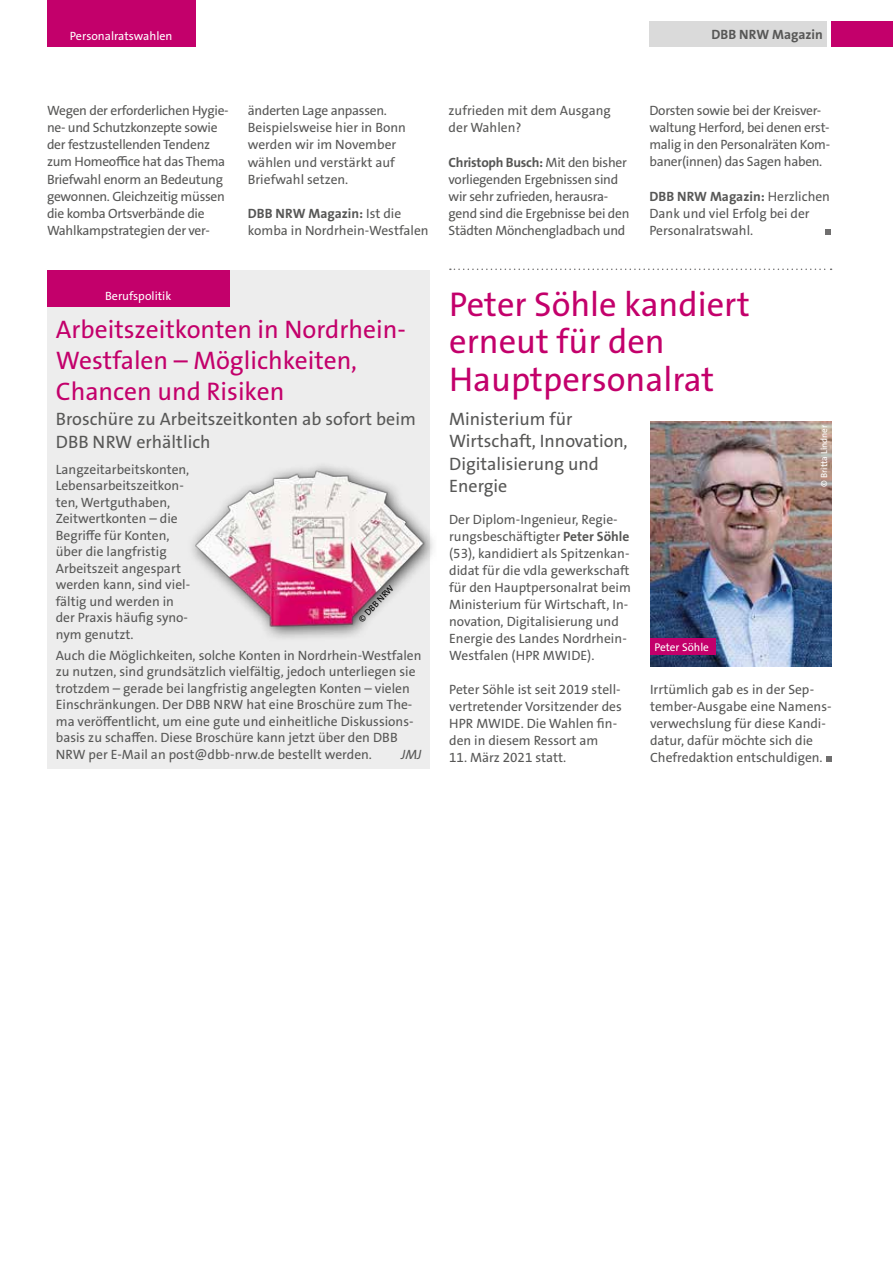
<style>
.page{position:relative;width:893px;height:1263px;background:#fff}
.page>*{position:absolute;margin:0;border:0;box-sizing:border-box;transform-origin:0 0}
.t1{font:34.5px/37.5px "The Sans Os F";color:#c3006b}
.t2{font:25.5px/30.6px "The Sans Os F";color:#c3006b}
.t3{font:18px/22.5px "The Sans Os F";color:#575756}
.t4{font:13.5px/17px "The Sans Os F";color:#575756}
.t5{font:13.5px/17px "The Sans Os F";letter-spacing:-.02em;color:#575756}
.t6{font:700 13.5px "The Sans Os F";color:#575756}
.t7{font:italic 13.5px "The Sans Os F";color:#575756}
.t8{font:12px "The Sans Os F";color:#fff}
.t9{font:11.25px "The Sans Os F";color:#fff}
.t10{font:9px "The Sans Os F";color:#fff}
.t11{font:9px "The Sans Os F";color:#000}
.s1{font-weight:700}
</style>
<div class="page">
<div style="left:649px;top:21px;width:178px;height:26px;background:#dadada"></div>
<div style="left:831px;top:21px;width:62px;height:26px;background:#c3006b"></div>
<div style="left:47px;top:0;width:149px;height:47px;background:#c3006b"></div>
<div style="left:47px;top:270px;width:383px;height:499px;background:#ededed"></div>
<div style="left:186px;top:461px;width:253px;height:181px;background:#000;opacity:.75"></div>
<img style="left:196px;top:468px;width:234px;height:160px">
<svg style="left:826px;top:756px;width:6px;height:6px"></svg>
<img style="left:650px;top:422px;width:182px;height:245px">
<div style="left:47px;top:270px;width:183px;height:36px;background:#c3006b"></div>
<svg style="left:450px;top:269px;width:382px;height:1px"></svg>
<div style="left:650px;top:639px;width:66px;height:16px;background:#c3006b"></div>
<svg style="left:825px;top:229px;width:6px;height:5px"></svg>
<p class="t8" style="left:70px;top:29px;width:104px">Personalratswahlen</p>
<p class="t6" style="left:711px;top:25px;width:113px">DBB NRW Magazin</p>
<p class="t5" style="left:47px;top:103px;width:183px">Wegen der erforderlichen Hygie&shy;ne- und Schutzkonzepte sowie der festzustellenden Tendenz zum Homeoffice hat das Thema<br>Briefwahl enorm an Bedeutung gewonnen. Gleichzeitig müssen die komba Ortsverbände die<br>Wahlkampstrategien der ver-</p>
<p class="t4" style="left:248px;top:103px;width:160px">änderten Lage anpassen.<br>Beispielsweise hier in Bonn werden wir im November wählen und verstärkt auf<br>Briefwahl setzen.</p>
<p class="t4" style="left:248px;top:205px;width:182px"><span class="s1">DBB NRW Magazin:</span> Ist die komba in Nordrhein-Westfalen</p>
<p class="t8" style="left:105px;top:288px;width:68px">Berufspolitik</p>
<h2 class="t2" style="left:56px;top:315px;width:349px">Arbeitszeitkonten in Nordrhein-<br>Westfalen – Möglichkeiten,<br>Chancen und Risiken</h2>
<h3 class="t3" style="left:56px;top:408px;width:362px">Broschüre zu Arbeitszeitkonten ab sofort beim<br>DBB NRW erhältlich</h3>
<p class="t4" style="left:56px;top:461px;width:136px;line-height:16.5px">Langzeitarbeitskonten,<br>Lebensarbeitszeitkon&shy;ten, Wertguthaben,<br>Zeitwertkonten – die<br>Begriffe für Konten, über die langfristig<br>Arbeitszeit angespart werden kann, sind viel&shy;fältig und werden in der Praxis häufig syno&shy;nym genutzt.</p>
<p class="t4" style="left:56px;top:647px;width:367px;line-height:16.5px">Auch die Möglichkeiten, solche Konten in Nordrhein-Westfalen zu nutzen, sind grundsätzlich vielfältig, jedoch unterliegen sie trotzdem – gerade bei langfristig angelegten Konten – vielen Einschränkungen. Der DBB NRW hat eine Broschüre zum The&shy;ma veröffentlicht, um eine gute und einheitliche Diskussions&shy;basis zu schaffen. Diese Broschüre kann jetzt über den DBB NRW per E-Mail an post@dbb-nrw.de bestellt werden.</p>
<p class="t11" style="left:356px;top:617px;width:49px;rotate:-47deg">© DBB NRW</p>
<p class="t7" style="left:401px;top:745px;width:22px">JMJ</p>
<p class="t4" style="left:449px;top:103px;width:164px">zufrieden mit dem Ausgang der Wahlen?</p>
<p class="t5" style="left:449px;top:154px;width:182px"><span class="s1">Christoph Busch:</span> Mit den bisher vorliegenden Ergebnissen sind wir sehr zufrieden, herausra&shy;gend sind die Ergebnisse bei den<br>Städten Mönchengladbach und</p>
<p class="t5" style="left:649px;top:103px;width:182px">Dorsten sowie bei der Kreisver&shy;waltung Herford, bei denen erst&shy;malig in den Personalräten Kom&shy;baner(innen) das Sagen haben.</p>
<p class="t4" style="left:649px;top:188px;width:182px"><span class="s1">DBB NRW Magazin:</span> Herzlichen<br>Dank und viel Erfolg bei der<br>Personalratswahl.</p>
<h1 class="t1" style="left:449px;top:286px;width:302px">Peter Söhle kandiert erneut für den<br>Hauptpersonalrat</h1>
<h3 class="t3" style="left:449px;top:407px;width:180px">Ministerium für<br>Wirtschaft, Innovation,<br>Digitalisierung und<br>Energie</h3>
<p class="t4" style="left:449px;top:511px;width:183px">Der Diplom-Ingenieur, Regie&shy;rungsbeschäftigter <span class="s1">Peter Söhle </span>(53), kandidiert als Spitzenkan&shy;didat für die vdla gewerkschaft für den Hauptpersonalrat beim<br>Ministerium für Wirtschaft, In&shy;novation, Digitalisierung und<br>Energie des Landes Nordrhein-<br>Westfalen (HPR MWIDE).</p>
<p class="t4" style="left:449px;top:681px;width:174px">Peter Söhle ist seit 2019 stell&shy;vertretender Vorsitzender des<br>HPR MWIDE. Die Wahlen fin&shy;den in diesem Ressort am</p>
<p class="t4" style="left:449px;top:749px;width:119px">11. März 2021 statt.</p>
<p class="t10" style="left:818px;top:487px;width:64px;rotate:-90deg">© Britta Lindner</p>
<p class="t9" style="left:654px;top:639px;width:56px">Peter Söhle</p>
<p class="t4" style="left:650px;top:681px;width:183px">Irrtümlich gab es in der Sep&shy;tember-Ausgabe eine Namens&shy;verwechslung für diese Kandi&shy;datur, dafür möchte sich die<br>Chefredaktion entschuldigen.</p>
</div>
